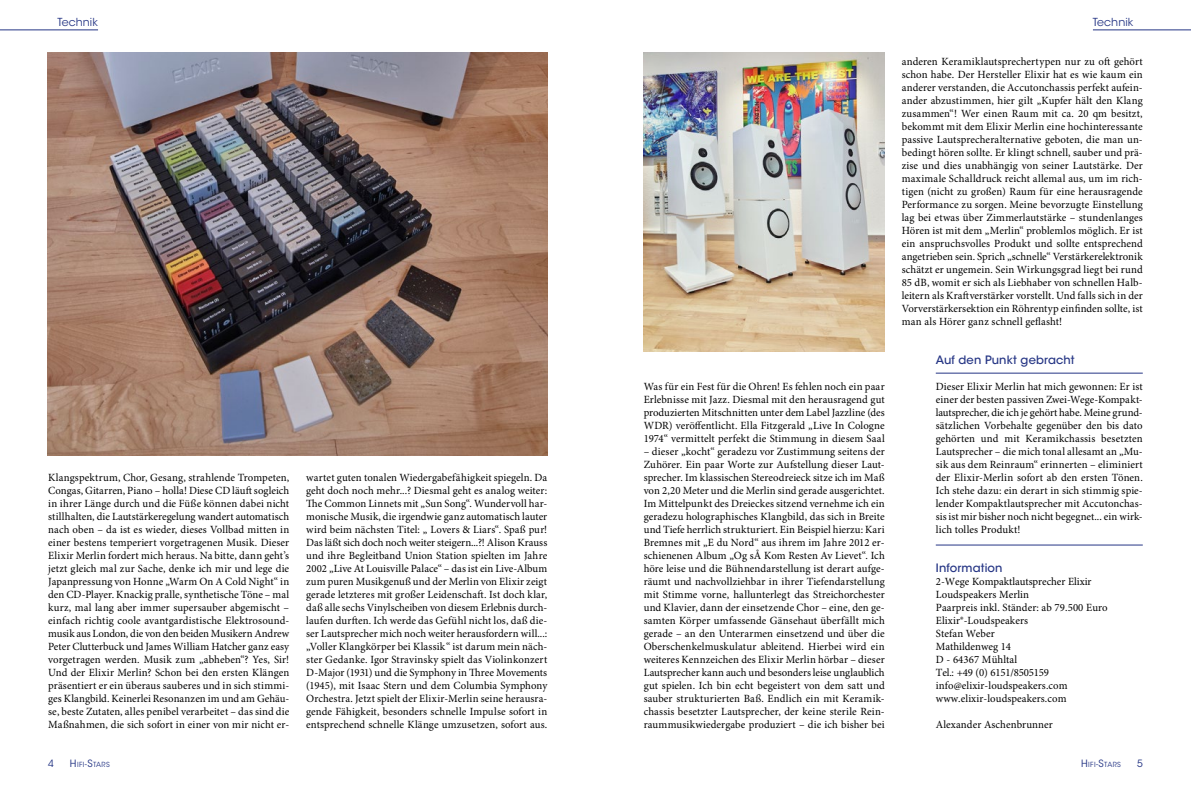
<style>
.page{position:relative;width:1191px;height:794px;background:#fff}
.page>*{position:absolute;margin:0;border:0;box-sizing:border-box;transform-origin:0 0}
.t1{font:500 11.5px "ITC Avant Garde Std";letter-spacing:.01em;color:#263685}
.t2{font:11px/13px "Minion Pro";letter-spacing:.01em;color:#000;text-align:justify}
.t3{font:11px "ITC Avant Garde Std";letter-spacing:.01em;color:#263685}
.t4{font:10px "ITC Avant Garde Std";color:#263685}
.t5{font:7px "ITC Avant Garde Std";letter-spacing:.055em;color:#263685}
.s1{font-size:10px}
.s2{font-size:8px}
</style>
<div class="page">
<hr style="left:935px;top:373px;width:207px;height:1px;background:#263685">
<hr style="left:935px;top:544px;width:207px;height:1px;background:#263685">
<img style="left:643px;top:52px;width:241px;height:299px">
<img style="left:48px;top:52px;width:499px;height:403px">
<hr style="left:0;top:29px;width:98px;height:1px;background:#263685">
<hr style="left:1093px;top:29px;width:98px;height:1px;background:#263685">
<p class="t3" style="left:57px;top:15px;width:42px">Technik</p>
<p class="t3" style="left:1093px;top:15px;width:42px">Technik</p>
<p class="t2" style="left:48px;top:471px;width:242px">Klangspektrum, Chor, Gesang, strahlende Trompeten, Congas, Gitarren, Piano – holla! Diese CD läuft sogleich in ihrer Länge durch und die Füße können dabei nicht stillhalten, die Lautstärkeregelung wandert automatisch nach oben – da ist es wieder, dieses Vollbad mitten in einer bestens temperiert vorgetragenen Musik. Dieser Elixir Merlin fordert mich heraus. Na bitte, dann geht’s jetzt gleich mal zur Sache, denke ich mir und lege die Japanpressung von Honne „Warm On A Cold Night“ in den CD-Player. Knackig pralle, synthetische Töne – mal kurz, mal lang aber immer supersauber abgemischt – einfach richtig coole avantgardistische Elektrosound&shy;musik aus London, die von den beiden Musikern Andrew Peter Clutterbuck und James William Hatcher ganz easy vorgetragen werden. Musik zum „abheben“? Yes, Sir!<br>Und der Elixir Merlin? Schon bei den ersten Klängen präsentiert er ein überaus sauberes und in sich stimmi&shy;ges Klangbild. Keinerlei Resonanzen im und am Gehäu&shy;se, beste Zutaten, alles penibel verarbeitet – das sind die Maßnahmen, die sich sofort in einer von mir nicht er-</p>
<p class="t2" style="left:306px;top:471px;width:242px">wartet guten tonalen Wiedergabefähigkeit spiegeln. Da geht doch noch mehr...? Diesmal geht es analog weiter:<br>The Common Linnets mit „Sun Song“. Wundervoll har&shy;monische Musik, die irgendwie ganz automatisch lauter wird beim nächsten Titel: „ Lovers &amp; Liars“. Spaß pur!<br>Das läßt sich doch noch weiter steigern...?! Alison Krauss und ihre Begleitband Union Station spielten im Jahre 2002 „Live At Louisville Palace“ – das ist ein Live-Album zum puren Musikgenuß und der Merlin von Elixir zeigt gerade letzteres mit großer Leidenschaft. Ist doch klar, daß alle sechs Vinylscheiben von diesem Erlebnis durch&shy;laufen durften. Ich werde das Gefühl nicht los, daß die&shy;ser Lautsprecher mich noch weiter herausfordern will...: „Voller Klangkörper bei Klassik“ ist darum mein näch&shy;ster Gedanke. Igor Stravinsky spielt das Violinkonzert D-Major (1931) und die Symphony in Three Movements (1945), mit Isaac Stern und dem Columbia Symphony Orchestra. Jetzt spielt der Elixir-Merlin seine herausra&shy;gende Fähigkeit, besonders schnelle Impulse sofort in entsprechend schnelle Klänge umzusetzen, sofort aus.</p>
<p class="t2" style="left:643px;top:380px;width:242px">Was für ein Fest für die Ohren! Es fehlen noch ein paar Erlebnisse mit Jazz. Diesmal mit den herausragend gut produzierten Mitschnitten unter dem Label Jazzline (des WDR) veröffentlicht. Ella Fitzgerald „Live In Cologne 1974“ vermittelt perfekt die Stimmung in diesem Saal</p>
<p class="t2" style="left:643px;top:445px;width:242px">– dieser „kocht“ geradezu vor Zustimmung seitens der Zuhörer. Ein paar Worte zur Aufstellung dieser Laut&shy;sprecher. Im klassischen Stereodreieck sitze ich im Maß von 2,20 Meter und die Merlin sind gerade ausgerichtet.<br>Im Mittelpunkt des Dreieckes sitzend vernehme ich ein geradezu holographisches Klangbild, das sich in Breite und Tiefe herrlich strukturiert. Ein Beispiel hierzu: Kari Bremnes mit „E du Nord“ aus ihrem im Jahre 2012 er&shy;schienenen Album „Og sÅ Kom Resten Av Lievet“. Ich höre leise und die Bühnendarstellung ist derart aufge&shy;räumt und nachvollziehbar in ihrer Tiefendarstellung mit Stimme vorne, hallunterlegt das Streichorchester und Klavier, dann der einsetzende Chor – eine, den ge&shy;samten Körper umfassende Gänsehaut überfällt mich gerade – an den Unterarmen einsetzend und über die Oberschenkelmuskulatur ableitend. Hierbei wird ein weiteres Kennzeichen des Elixir Merlin hörbar – dieser Lautsprecher kann auch und besonders leise unglaublich gut spielen. Ich bin echt begeistert von dem satt und sauber strukturierten Baß. Endlich ein mit Keramik&shy;chassis besetzter Lautsprecher, der keine sterile Rein&shy;raummusikwiedergabe produziert – die ich bisher bei</p>
<p class="t2" style="left:901px;top:55px;width:242px">anderen Keramiklautsprechertypen nur zu oft gehört schon habe. Der Hersteller Elixir hat es wie kaum ein anderer verstanden, die Accutonchassis perfekt aufein&shy;ander abzustimmen, hier gilt „Kupfer hält den Klang zusammen“! Wer einen Raum mit ca. 20 qm besitzt, bekommt mit dem Elixir Merlin eine hochinteressante passive Lautsprecheralternative geboten, die man un&shy;bedingt hören sollte. Er klingt schnell, sauber und prä&shy;zise und dies unabhängig von seiner Lautstärke. Der maximale Schalldruck reicht allemal aus, um im rich&shy;tigen (nicht zu großen) Raum für eine herausragende Performance zu sorgen. Meine bevorzugte Einstellung lag bei etwas über Zimmerlautstärke – stundenlanges Hören ist mit dem „Merlin“ problemlos möglich. Er ist ein anspruchsvolles Produkt und sollte entsprechend angetrieben sein. Sprich „schnelle“ Verstärkerelektronik schätzt er ungemein. Sein Wirkungsgrad liegt bei rund 85 dB, womit er sich als Liebhaber von schnellen Halb&shy;leitern als Kraftverstärker vorstellt. Und falls sich in der Vorverstärkersektion ein Röhrentyp einfinden sollte, ist man als Hörer ganz schnell geflasht!</p>
<p class="t1" style="left:935px;top:353px;width:140px">Auf den Punkt gebracht</p>
<p class="t2" style="left:935px;top:380px;width:208px">Dieser Elixir Merlin hat mich gewonnen: Er ist einer der besten passiven Zwei-Wege-Kompakt&shy;lautsprecher, die ich je gehört habe. Meine grund&shy;sätzlichen Vorbehalte gegenüber den bis dato gehörten und mit Keramikchassis besetzten Lautsprecher – die mich tonal allesamt an „Mu&shy;sik aus dem Reinraum“ erinnerten – eliminiert der Elixir-Merlin sofort ab den ersten Tönen.<br>Ich stehe dazu: ein derart in sich stimmig spie&shy;lender Kompaktlautsprecher mit Accutonchas&shy;sis ist mir bisher noch nicht begegnet... ein wirk&shy;lich tolles Produkt!</p>
<p class="t1" style="left:936px;top:561px;width:68px">Information</p>
<p class="t2" style="left:936px;top:575px;width:173px;text-align:left">2-Wege Kompaktlautsprecher Elixir<br>Loudspeakers Merlin<br>Paarpreis inkl. Ständer: ab 79.500 Euro<br>Elixir®-Loudspeakers<br>Stefan Weber<br>Mathildenweg 14<br>D - 64367 Mühltal<br>Tel.: +49 (0) 6151/8505159 info@elixir-loudspeakers.com www.elixir-loudspeakers.com</p>
<p class="t2" style="left:936px;top:718px;width:118px">Alexander Aschenbrunner</p>
<p class="t5" style="left:70px;top:760px;width:41px"><span class="s1">H</span>IFI<span class="s2">-</span><span class="s1">S</span>TARS</p>
<p class="t5" style="left:1081px;top:760px;width:41px"><span class="s1">H</span>IFI<span class="s2">-</span><span class="s1">S</span>TARS</p>
<p class="t4" style="left:48px;top:757px;width:7px">4</p>
<p class="t4" style="left:1137px;top:757px;width:7px">5</p>
</div>
